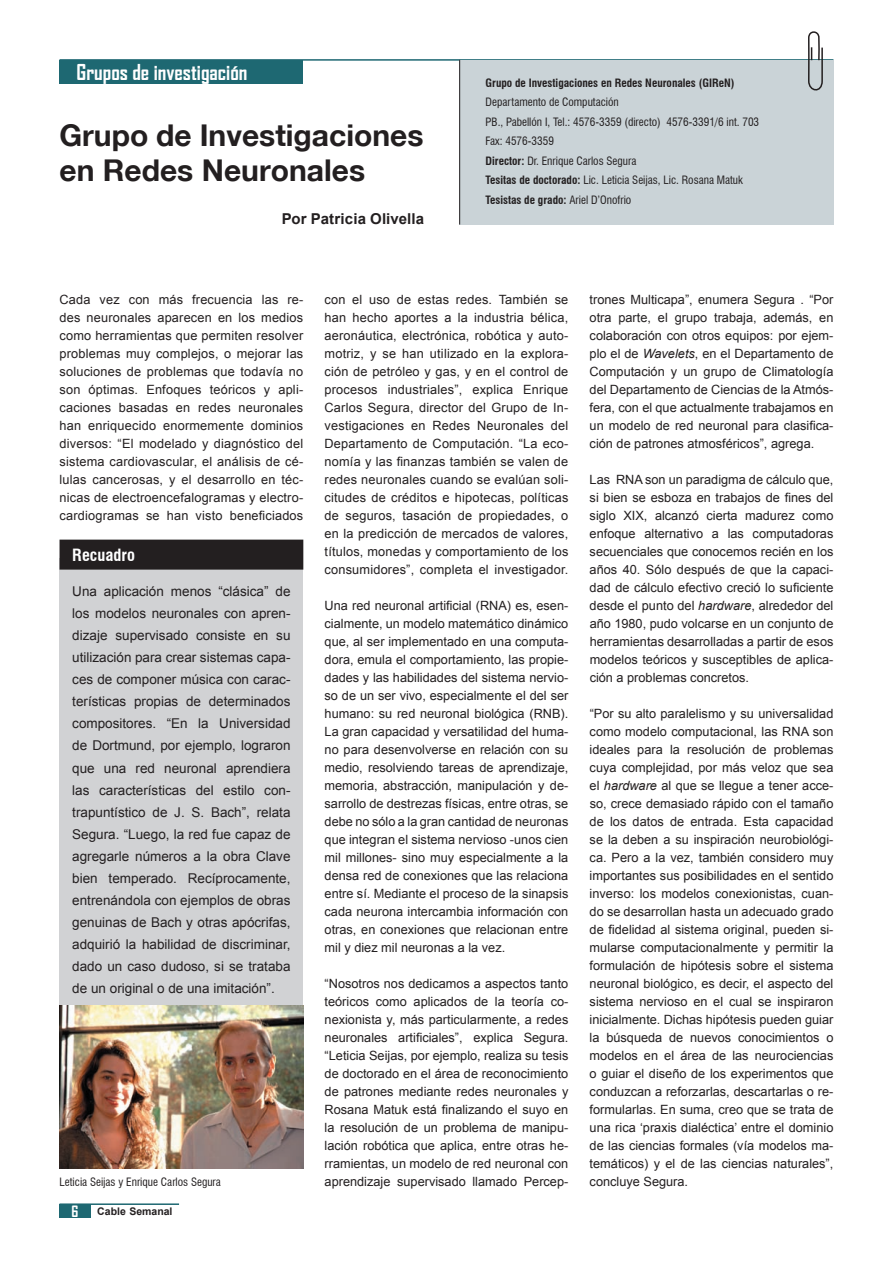
<style>
.page{position:relative;width:893px;height:1263px;background:#fff}
.page>*{position:absolute;margin:0;border:0;box-sizing:border-box;transform-origin:0 0}
.t1{font:700 30px/34.5px "Helvetica Neue";color:#231f20}
.t2{font:700 21px "Agency FB";color:#fff}
.t3{font:700 condensed 16.5px "Swiss 721 BT";color:#fff}
.t4{font:700 15px "Arial";letter-spacing:.01em;color:#231f20}
.t5{font:700 15px "Agency FB";color:#fff}
.t6{font:13.5px/22px "Arial";color:#231f20;text-align:justify}
.t7{font:12.75px/18px "Arial";color:#231f20;text-align:justify}
.t8{font:condensed 11.25px/19.5px "Swiss 721 BT";color:#231f20}
.t9{font:700 condensed 11.25px "Swiss 721 BT";color:#231f20}
.t10{font:700 10.5px "Arial";color:#231f20}
.s1{font-weight:700}
.s2{font-style:italic}
</style>
<div class="page">
<div style="left:60px;top:1205px;width:31px;height:13px;background:#1e6872"></div>
<hr style="left:60px;top:1203px;width:119px;height:2px;background:#1e6872">
<div style="left:60px;top:60px;width:243px;height:24px;background:#1e6872"></div>
<hr style="left:60px;top:59px;width:773px;height:2px;background:#1e6872">
<div style="left:60px;top:558px;width:243px;height:457px;background:#d1d2d4"></div>
<div style="left:60px;top:540px;width:243px;height:30px;background:#231f20"></div>
<div style="left:459px;top:60px;width:374px;height:165px;background:#cad3d7"></div>
<svg style="left:807px;top:31px;width:17px;height:60px"></svg>
<hr style="left:459px;top:60px;width:1px;height:165px;background:#231f20">
<img style="left:60px;top:1006px;width:243px;height:162px">
<h2 class="t2" style="left:77px;top:59px;width:173px">Grupos de investigación</h2>
<h1 class="t1" style="left:60px;top:118px;width:366px">Grupo de Investigaciones en Redes Neuronales</h1>
<p class="t4" style="left:282px;top:209px;width:144px">Por Patricia Olivella</p>
<p class="t9" style="left:486px;top:76px;width:250px">Grupo de Investigaciones en Redes Neuronales (GIReN)</p>
<p class="t8" style="left:486px;top:92px;width:275px">Departamento de Computación<br>PB., Pabellón I, Tel.: 4576-3359 (directo) 4576-3391/6 int. 703<br>Fax: 4576-3359<br><span class="s1">Director:</span> Dr. Enrique Carlos Segura<br><span class="s1">Tesitas de doctorado:</span> Lic. Leticia Seijas, Lic. Rosana Matuk <span class="s1">Tesistas de grado:</span> Ariel D’Onofrio</p>
<p class="t7" style="left:60px;top:291px;width:245px">Cada vez con más frecuencia las re&shy;des neuronales aparecen en los medios como herramientas que permiten resolver problemas muy complejos, o mejorar las soluciones de problemas que todavía no son óptimas. Enfoques teóricos y apli&shy;caciones basadas en redes neuronales han enriquecido enormemente dominios diversos: “El modelado y diagnóstico del sistema cardiovascular, el análisis de cé&shy;lulas cancerosas, y el desarrollo en téc&shy;nicas de electroencefalogramas y electro&shy;cardiogramas se han visto beneficiados</p>
<p class="t7" style="left:325px;top:291px;width:245px">con el uso de estas redes. También se han hecho aportes a la industria bélica, aeronáutica, electrónica, robótica y auto&shy;motriz, y se han utilizado en la explora&shy;ción de petróleo y gas, y en el control de procesos industriales”, explica Enrique Carlos Segura, director del Grupo de In&shy;vestigaciones en Redes Neuronales del Departamento de Computación. “La eco&shy;nomía y las finanzas también se valen de redes neuronales cuando se evalúan soli&shy;citudes de créditos e hipotecas, políticas de seguros, tasación de propiedades, o en la predicción de mercados de valores, títulos, monedas y comportamiento de los consumidores”, completa el investigador.</p>
<p class="t7" style="left:325px;top:597px;width:245px">Una red neuronal artificial (RNA) es, esen&shy;cialmente, un modelo matemático dinámico que, al ser implementado en una computa&shy;dora, emula el comportamiento, las propie&shy;dades y las habilidades del sistema nervio&shy;so de un ser vivo, especialmente el del ser humano: su red neuronal biológica (RNB).<br>La gran capacidad y versatilidad del huma&shy;no para desenvolverse en relación con su medio, resolviendo tareas de aprendizaje, memoria, abstracción, manipulación y de&shy;sarrollo de destrezas físicas, entre otras, se debe no sólo a la gran cantidad de neuronas que integran el sistema nervioso -unos cien mil millones- sino muy especialmente a la densa red de conexiones que las relaciona entre sí. Mediante el proceso de la sinapsis cada neurona intercambia información con otras, en conexiones que relacionan entre mil y diez mil neuronas a la vez.</p>
<p class="t7" style="left:325px;top:975px;width:245px">“Nosotros nos dedicamos a aspectos tanto teóricos como aplicados de la teoría co&shy;nexionista y, más particularmente, a redes neuronales artificiales”, explica Segura. “Leticia Seijas, por ejemplo, realiza su tesis de doctorado en el área de reconocimiento de patrones mediante redes neuronales y Rosana Matuk está finalizando el suyo en la resolución de un problema de manipu&shy;lación robótica que aplica, entre otras he&shy;rramientas, un modelo de red neuronal con aprendizaje supervisado llamado Percep-</p>
<p class="t3" style="left:72px;top:545px;width:64px">Recuadro</p>
<p class="t6" style="left:72px;top:580px;width:220px">Una aplicación menos “clásica” de los modelos neuronales con apren&shy;dizaje supervisado consiste en su utilización para crear sistemas capa&shy;ces de componer música con carac&shy;terísticas propias de determinados compositores. “En la Universidad de Dortmund, por ejemplo, lograron que una red neuronal aprendiera las características del estilo con&shy;trapuntístico de J. S. Bach”, relata Segura. “Luego, la red fue capaz de agregarle números a la obra Clave bien temperado. Recíprocamente, entrenándola con ejemplos de obras genuinas de Bach y otras apócrifas, adquirió la habilidad de discriminar, dado un caso dudoso, si se trataba de un original o de una imitación”.</p>
<p class="t8" style="left:60px;top:1172px;width:163px">Leticia Seijas y Enrique Carlos Segura</p>
<p class="t5" style="left:71px;top:1202px;width:8px">6</p>
<p class="t10" style="left:97px;top:1204px;width:77px">Cable Semanal</p>
<p class="t7" style="left:590px;top:291px;width:245px">trones Multicapa”, enumera Segura . “Por otra parte, el grupo trabaja, además, en colaboración con otros equipos: por ejem&shy;plo el de <span class="s2">Wavelets</span>, en el Departamento de Computación y un grupo de Climatología del Departamento de Ciencias de la Atmós&shy;fera, con el que actualmente trabajamos en un modelo de red neuronal para clasifica&shy;ción de patrones atmosféricos”, agrega.</p>
<p class="t7" style="left:590px;top:471px;width:245px">Las RNA son un paradigma de cálculo que, si bien se esboza en trabajos de fines del siglo XIX, alcanzó cierta madurez como enfoque alternativo a las computadoras secuenciales que conocemos recién en los años 40. Sólo después de que la capaci&shy;dad de cálculo efectivo creció lo suficiente desde el punto del <span class="s2">hardware</span>, alrededor del año 1980, pudo volcarse en un conjunto de herramientas desarrolladas a partir de esos modelos teóricos y susceptibles de aplica&shy;ción a problemas concretos.</p>
<p class="t7" style="left:590px;top:705px;width:245px">“Por su alto paralelismo y su universalidad como modelo computacional, las RNA son ideales para la resolución de problemas cuya complejidad, por más veloz que sea el <span class="s2">hardware</span> al que se llegue a tener acce&shy;so, crece demasiado rápido con el tamaño de los datos de entrada. Esta capacidad se la deben a su inspiración neurobiológi&shy;ca. Pero a la vez, también considero muy importantes sus posibilidades en el sentido inverso: los modelos conexionistas, cuan&shy;do se desarrollan hasta un adecuado grado de fidelidad al sistema original, pueden si&shy;mularse computacionalmente y permitir la formulación de hipótesis sobre el sistema neuronal biológico, es decir, el aspecto del sistema nervioso en el cual se inspiraron inicialmente. Dichas hipótesis pueden guiar la búsqueda de nuevos conocimientos o modelos en el área de las neurociencias o guiar el diseño de los experimentos que conduzcan a reforzarlas, descartarlas o re&shy;formularlas. En suma, creo que se trata de una rica ‘praxis dialéctica’ entre el dominio de las ciencias formales (vía modelos ma&shy;temáticos) y el de las ciencias naturales”, concluye Segura.</p>
</div>
